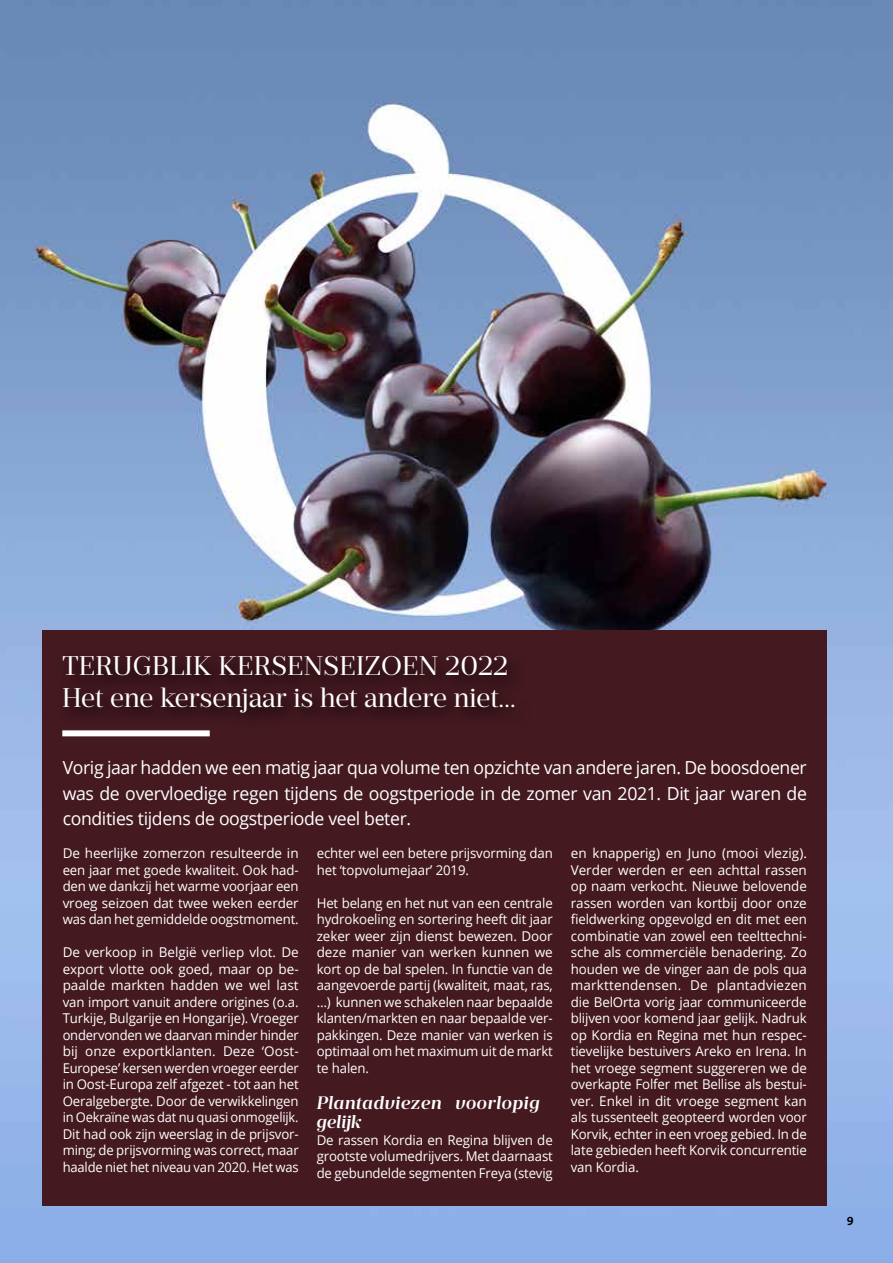
<style>
.page{position:relative;width:893px;height:1263px;background:#fff}
.page>*{position:absolute;margin:0;border:0;box-sizing:border-box;transform-origin:0 0}
.t1{font:27px/31.5px "Prumo Deck";color:#fff}
.t2{font:18px/25.5px "Open Sans";letter-spacing:-.02em;color:#fff;text-align:justify}
.t3{font:italic 600 18px/19.5px "Prumo Deck";letter-spacing:.025em;color:#fff}
.t4{font:13.5px/16.5px "Open Sans";letter-spacing:-.01em;color:#fff;text-align:justify}
.t5{font:12px "The Sans Bold Caps";color:#000}
</style>
<div class="page">
<img style="left:0;top:0;width:893px;height:1263px">
<div style="left:43px;top:630px;width:784px;height:575px;background:#441920"></div>
<div style="left:55px;top:648px;width:478px;height:84px;background:#3d161c"></div>
<div style="left:62px;top:730px;width:148px;height:6px;background:#fff"></div>
<h1 class="t1" style="left:62px;top:651px;width:455px">TERUGBLIK KERSENSEIZOEN 2022<br>Het ene kersenjaar is het andere niet…</h1>
<h2 class="t2" style="left:63px;top:754px;width:746px">Vorig jaar hadden we een matig jaar qua volume ten opzichte van andere jaren. De boosdoener was de overvloedige regen tijdens de oogstperiode in de zomer van 2021. Dit jaar waren de condities tijdens de oogstperiode veel beter.</h2>
<p class="t4" style="left:63px;top:845px;width:238px">De heerlijke zomerzon resulteerde in een jaar met goede kwaliteit. Ook had&shy;den we dankzij het warme voorjaar een vroeg seizoen dat twee weken eerder was dan het gemiddelde oogstmoment.</p>
<p class="t4" style="left:63px;top:944px;width:238px">De verkoop in België verliep vlot. De export vlotte ook goed, maar op be&shy;paalde markten hadden we wel last van import vanuit andere origines (o.a.<br>Turkije, Bulgarije en Hongarije). Vroeger ondervonden we daarvan minder hinder bij onze exportklanten. Deze ‘Oost-Europese’ kersen werden vroeger eerder in Oost-Europa zelf afgezet - tot aan het Oeralgebergte. Door de verwikkelingen in Oekraïne was dat nu quasi onmogelijk.<br>Dit had ook zijn weerslag in de prijsvor&shy;ming; de prijsvorming was correct, maar haalde niet het niveau van 2020. Het was</p>
<p class="t4" style="left:317px;top:845px;width:238px">echter wel een betere prijsvorming dan het ‘topvolumejaar’ 2019.</p>
<p class="t4" style="left:317px;top:894px;width:238px">Het belang en het nut van een centrale hydrokoeling en sortering heeft dit jaar zeker weer zijn dienst bewezen. Door deze manier van werken kunnen we kort op de bal spelen. In functie van de aangevoerde partij (kwaliteit, maat, ras, …) kunnen we schakelen naar bepaalde klanten/markten en naar bepaalde ver&shy;pakkingen. Deze manier van werken is optimaal om het maximum uit de markt te halen.</p>
<h2 class="t3" style="left:317px;top:1093px;width:225px">Plantadviezen voorlopig gelijk</h2>
<p class="t4" style="left:317px;top:1131px;width:238px">De rassen Kordia en Regina blijven de grootste volumedrijvers. Met daarnaast de gebundelde segmenten Freya (stevig</p>
<p class="t4" style="left:571px;top:845px;width:238px">en knapperig) en Juno (mooi vlezig).<br>Verder werden er een achttal rassen op naam verkocht. Nieuwe belovende rassen worden van kortbij door onze fieldwerking opgevolgd en dit met een combinatie van zowel een teelttechni&shy;sche als commerciële benadering. Zo houden we de vinger aan de pols qua markttendensen. De plantadviezen die BelOrta vorig jaar communiceerde blijven voor komend jaar gelijk. Nadruk op Kordia en Regina met hun respec&shy;tievelijke bestuivers Areko en Irena. In het vroege segment suggereren we de overkapte Folfer met Bellise als bestui&shy;ver. Enkel in dit vroege segment kan als tussenteelt geopteerd worden voor Korvik, echter in een vroeg gebied. In de late gebieden heeft Korvik concurrentie van Kordia.</p>
<p class="t5" style="left:847px;top:1211px;width:8px">9</p>
</div>
